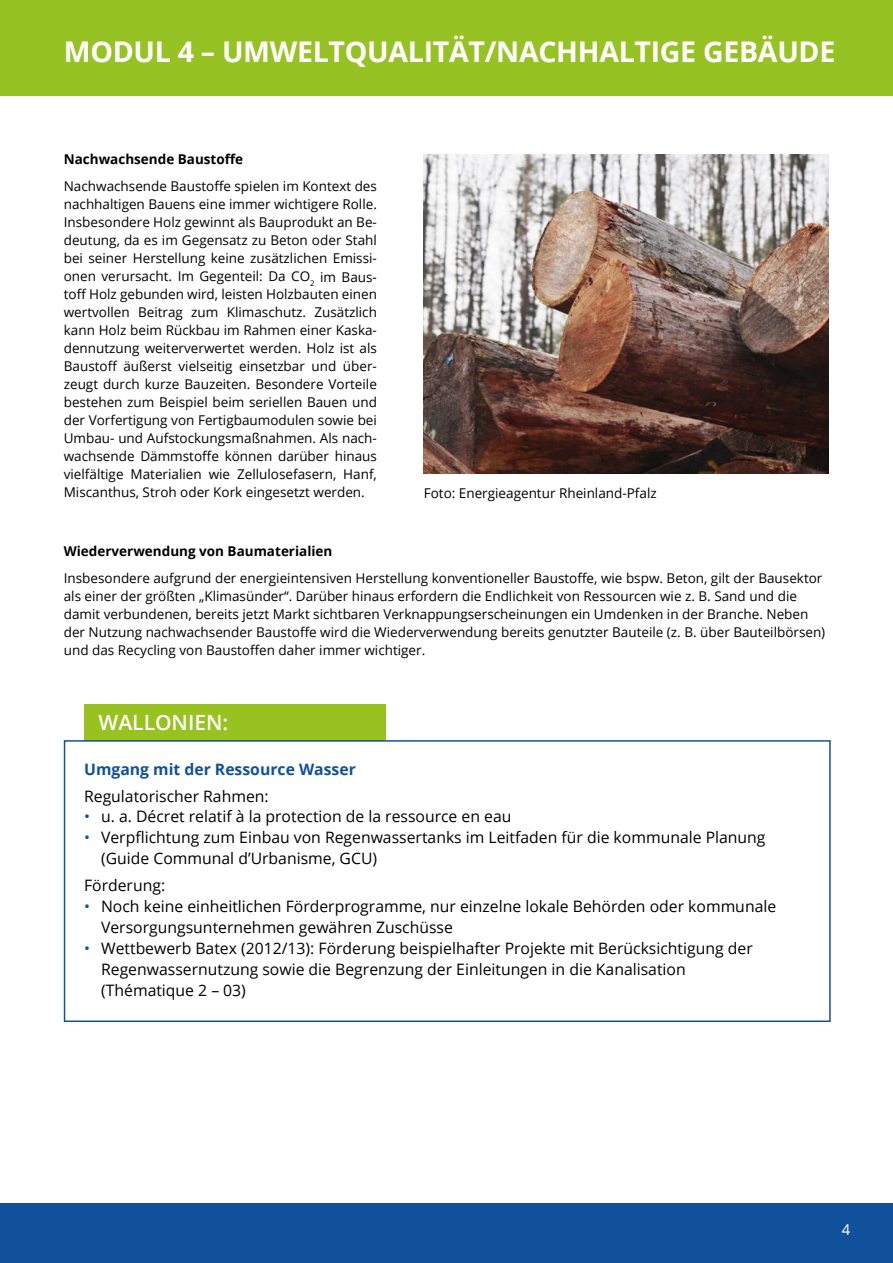
<style>
.page{position:relative;width:893px;height:1263px;background:#fff}
.page>*{position:absolute;margin:0;border:0;box-sizing:border-box;transform-origin:0 0}
.t1{font:700 28.5px "Open Sans";letter-spacing:-.01em;color:#fff}
.t2{font:600 21px "Open Sans";color:#fff}
.t3{font:15.75px/21px "Open Sans";color:#000}
.t4{font:700 15.75px "Open Sans";color:#11519c}
.t5{font:15px "Open Sans";color:#fff}
.t6{font:13.5px/18px "Open Sans";color:#000;text-align:justify}
.t7{font:700 13.5px "Open Sans";color:#000}
.s1{color:#11519c}
</style>
<div class="page">
<div style="left:0;top:0;width:893px;height:96px;background:#97c223"></div>
<div style="left:0;top:1203px;width:893px;height:60px;background:#11519c"></div>
<img style="left:424px;top:154px;width:404px;height:320px">
<div style="left:84px;top:704px;width:302px;height:37px;background:#97c21f"></div>
<div style="left:64px;top:740px;width:767px;height:282px;border:2px solid #11519c"></div>
<h1 class="t1" style="left:64px;top:32px;width:773px">MODUL 4 – UMWELTQUALITÄT/NACHHALTIGE GEBÄUDE</h1>
<p class="t7" style="left:64px;top:150px;width:181px">Nachwachsende Baustoffe</p>
<p class="t6" style="left:64px;top:177px;width:315px">Nachwachsende Baustoffe spielen im Kontext des nachhaltigen Bauens eine immer wichtigere Rolle.<br>Insbesondere Holz gewinnt als Bauprodukt an Be&shy;deutung, da es im Gegensatz zu Beton oder Stahl bei seiner Herstellung keine zusätzlichen Emissi&shy;onen verursacht. Im Gegenteil: Da CO<sub>2</sub> im Baus&shy;toff Holz gebunden wird, leisten Holzbauten einen wertvollen Beitrag zum Klimaschutz. Zusätzlich kann Holz beim Rückbau im Rahmen einer Kaska&shy;dennutzung weiterverwertet werden. Holz ist als Baustoff äußerst vielseitig einsetzbar und über&shy;zeugt durch kurze Bauzeiten. Besondere Vorteile bestehen zum Beispiel beim seriellen Bauen und der Vorfertigung von Fertigbaumodulen sowie bei Umbau- und Aufstockungsmaßnahmen. Als nach&shy;wachsende Dämmstoffe können darüber hinaus vielfältige Materialien wie Zellulosefasern, Hanf, Miscanthus, Stroh oder Kork eingesetzt werden.</p>
<p class="t6" style="left:424px;top:484px;width:234px">Foto: Energieagentur Rheinland-Pfalz</p>
<p class="t7" style="left:64px;top:542px;width:270px">Wiederverwendung von Baumaterialien</p>
<p class="t6" style="left:64px;top:569px;width:763px;text-align:left">Insbesondere aufgrund der energieintensiven Herstellung konventioneller Baustoffe, wie bspw. Beton, gilt der Bausektor als einer der größten „Klimasünder“. Darüber hinaus erfordern die Endlichkeit von Ressourcen wie z. B. Sand und die damit verbundenen, bereits jetzt Markt sichtbaren Verknappungserscheinungen ein Umdenken in der Branche. Neben der Nutzung nachwachsender Baustoffe wird die Wiederverwendung bereits genutzter Bauteile (z. B. über Bauteilbörsen) und das Recycling von Baustoffen daher immer wichtiger.</p>
<h2 class="t2" style="left:99px;top:708px;width:131px">WALLONIEN:</h2>
<p class="t4" style="left:84px;top:758px;width:273px">Umgang mit der Ressource Wasser</p>
<p class="t3" style="left:84px;top:785px;width:186px">Regulatorischer Rahmen:</p>
<p class="t3" style="left:84px;top:806px;width:429px"><span class="s1">•</span> u. a. Décret relatif à la protection de la ressource en eau</p>
<p class="t3" style="left:101px;top:827px;width:666px;text-indent:-17px"><span class="s1">•</span> Verpflichtung zum Einbau von Regenwassertanks im Leitfaden für die kommunale Planung (Guide Communal d’Urbanisme, GCU)</p>
<p class="t3" style="left:84px;top:875px;width:83px">Förderung:</p>
<p class="t3" style="left:101px;top:896px;width:677px;text-indent:-17px"><span class="s1">•</span> Noch keine einheitlichen Förderprogramme, nur einzelne lokale Behörden oder kommunale<br>Versorgungsunternehmen gewähren Zuschüsse</p>
<p class="t3" style="left:101px;top:938px;width:653px;text-indent:-17px"><span class="s1">•</span> Wettbewerb Batex (2012/13): Förderung beispielhafter Projekte mit Berücksichtigung der<br>Regenwassernutzung sowie die Begrenzung der Einleitungen in die Kanalisation (Thématique 2 – 03)</p>
<p class="t5" style="left:842px;top:1219px;width:10px">4</p>
</div>
